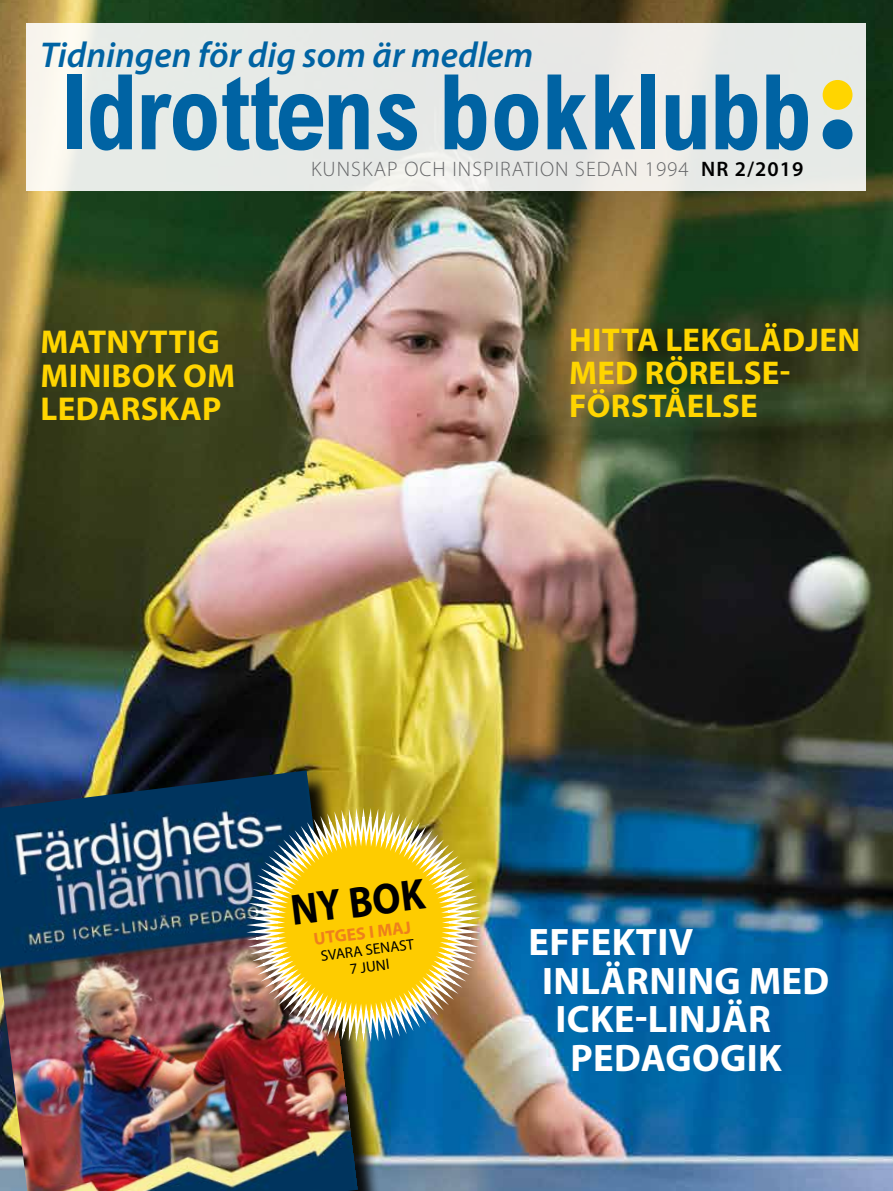
<style>
.page{position:relative;width:893px;height:1191px;background:#fff}
.page>*{position:absolute;margin:0;border:0;box-sizing:border-box;transform-origin:0 0}
.t1{font:700 43.8px "Myriad Pro";color:#000;scale:.9 1}
.t2{font:700 38.4px "Myriad Pro";letter-spacing:.01em;color:#fff}
.t3{font:italic 600 36px "Myriad Pro";color:#0063a3}
.t4{font:700 33.15px/33.2px "Myriad Pro";letter-spacing:.01em;color:#ffd500}
.t5{font:700 33px/33px "Myriad Pro";letter-spacing:.01em;color:#ffd500}
.t6{font:300 21px "Myriad Pro";letter-spacing:.05em;color:#646567}
.t7{font:700 17.55px "Myriad Pro";color:#ee801c}
.t8{font:15.15px/16.6px "Myriad Pro";color:#000;text-align:center}
.s1{font-weight:600;color:#000}
</style>
<div class="page">
<img style="left:0;top:0;width:893px;height:1191px">
<svg style="left:27px;top:23px;width:839px;height:167px;fill:#e7eae7"></svg>
<div style="left:68px;top:74px;width:14px;height:75px;background:#0063a3"></div>
<svg style="left:90px;top:74px;width:42px;height:76px"></svg>
<svg style="left:142px;top:77px;width:181px;height:73px"></svg>
<svg style="left:329px;top:94px;width:40px;height:55px"></svg>
<svg style="left:377px;top:94px;width:40px;height:56px"></svg>
<svg style="left:445px;top:74px;width:41px;height:76px"></svg>
<svg style="left:495px;top:94px;width:43px;height:56px"></svg>
<svg style="left:548px;top:74px;width:39px;height:75px"></svg>
<svg style="left:595px;top:74px;width:40px;height:75px"></svg>
<div style="left:641px;top:74px;width:14px;height:75px;background:#0063a3"></div>
<svg style="left:666px;top:95px;width:40px;height:55px"></svg>
<svg style="left:716px;top:74px;width:41px;height:76px"></svg>
<svg style="left:766px;top:74px;width:42px;height:76px"></svg>
<div style="left:823px;top:80px;width:29px;height:30px;background:#ffd500;border-radius:50%"></div>
<div style="left:823px;top:119px;width:29px;height:30px;background:#0063a3;border-radius:50%"></div>
<div style="left:0;top:773px;width:381px;height:418px;background:#000;opacity:.9"></div>
<img style="left:0;top:770px;width:358px;height:421px">
<img style="left:237px;top:799px;width:253px;height:252px">
<p class="t3" style="left:40px;top:32px;width:495px">Tidningen för dig som är medlem</p>
<p class="t4" style="left:41px;top:324px;width:196px">MATNYTTIG<br>MINIBOK OM<br>LEDARSKAP</p>
<p class="t6" style="left:311px;top:156px;width:494px">KUNSKAP OCH INSPIRATION SEDAN 1994 <span class="s1">NR 2/2019</span></p>
<p class="t5" style="left:569px;top:322px;width:293px">HITTA LEKGLÄDJEN<br>MED RÖRELSE-<br>FÖRSTÅELSE</p>
<p class="t1" style="left:288px;top:881px;width:151px;rotate:-7deg">NY BOK</p>
<p class="t7" style="left:312px;top:927px;width:99px;rotate:-7deg">UTGES I MAJ</p>
<p class="t8" style="left:320px;top:947px;width:95px;rotate:-7deg">SVARA SENAST<br>7 JUNI</p>
<p class="t2" style="left:529px;top:917px;width:166px">EFFEKTIV</p>
<p class="t2" style="left:542px;top:955px;width:289px">INLÄRNING MED</p>
<p class="t2" style="left:556px;top:994px;width:217px">ICKE-LINJÄR</p>
<p class="t2" style="left:571px;top:1032px;width:213px">PEDAGOGIK</p>
</div>
